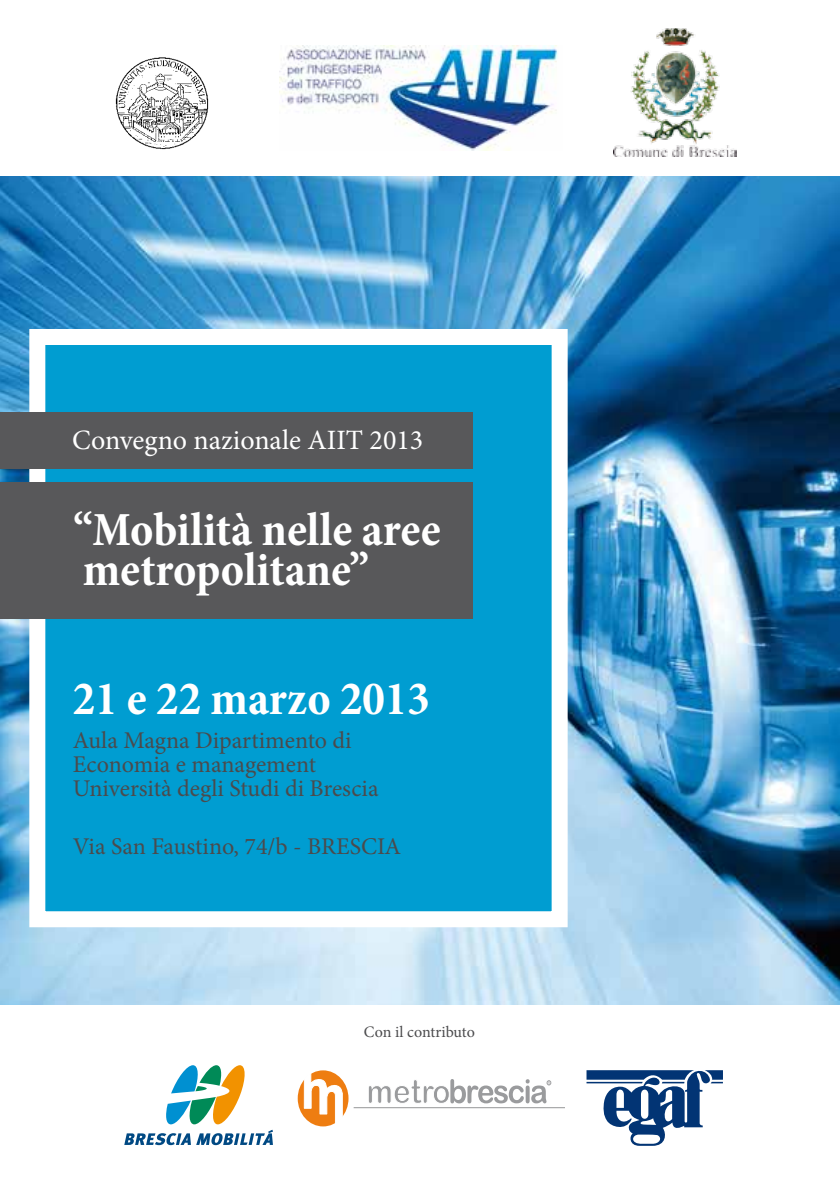
<style>
.page{position:relative;width:840px;height:1191px;background:#fff}
.page>*{position:absolute;margin:0;border:0;box-sizing:border-box;transform-origin:0 0}
.t1{font:700 condensed 48px/40px "Minion Pro";color:#fff}
.t2{font:28px "Minion Pro";color:#fff}
.t3{font:24px/24px "Minion Pro";color:#4b4b4d}
.t4{font:16px "Minion Pro";letter-spacing:-.005em;color:#4b4b4d}
</style>
<div class="page">
<img style="left:0;top:176px;width:839px;height:829px">
<div style="left:29px;top:329px;width:538px;height:598px;background:#009dd1;border:16px solid #fff"></div>
<div style="left:0;top:412px;width:472px;height:57px;background:#58585a"></div>
<div style="left:0;top:482px;width:472px;height:137px;background:#58585a"></div>
<img style="left:279px;top:45px;width:279px;height:106px">
<img style="left:115px;top:57px;width:94px;height:93px">
<img style="left:613px;top:28px;width:123px;height:129px">
<svg style="left:297px;top:1070px;width:51px;height:56px"></svg>
<svg style="left:304px;top:1072px;width:38px;height:52px"></svg>
<svg style="left:368px;top:1079px;width:182px;height:25px"></svg>
<hr style="left:353px;top:1107px;width:211px;height:1px;background:#9a9b9d">
<svg style="left:124px;top:1065px;width:149px;height:80px"></svg>
<svg style="left:586px;top:1070px;width:136px;height:75px"></svg>
<p class="t2" style="left:72px;top:421px;width:352px">Convegno nazionale AIIT 2013</p>
<h1 class="t1" style="left:73px;top:509px;width:369px">“Mobilità nelle aree metropolitane”</h1>
<h1 class="t1" style="left:73px;top:678px;width:358px">21 e 22 marzo 2013</h1>
<p class="t3" style="left:73px;top:728px;width:307px">Aula Magna Dipartimento di<br>Economia e management<br>Università degli Studi di Brescia</p>
<p class="t3" style="left:73px;top:834px;width:329px">Via San Faustino, 74/b - BRESCIA</p>
<p class="t4" style="left:364px;top:1021px;width:112px">Con il contributo</p>
</div>
